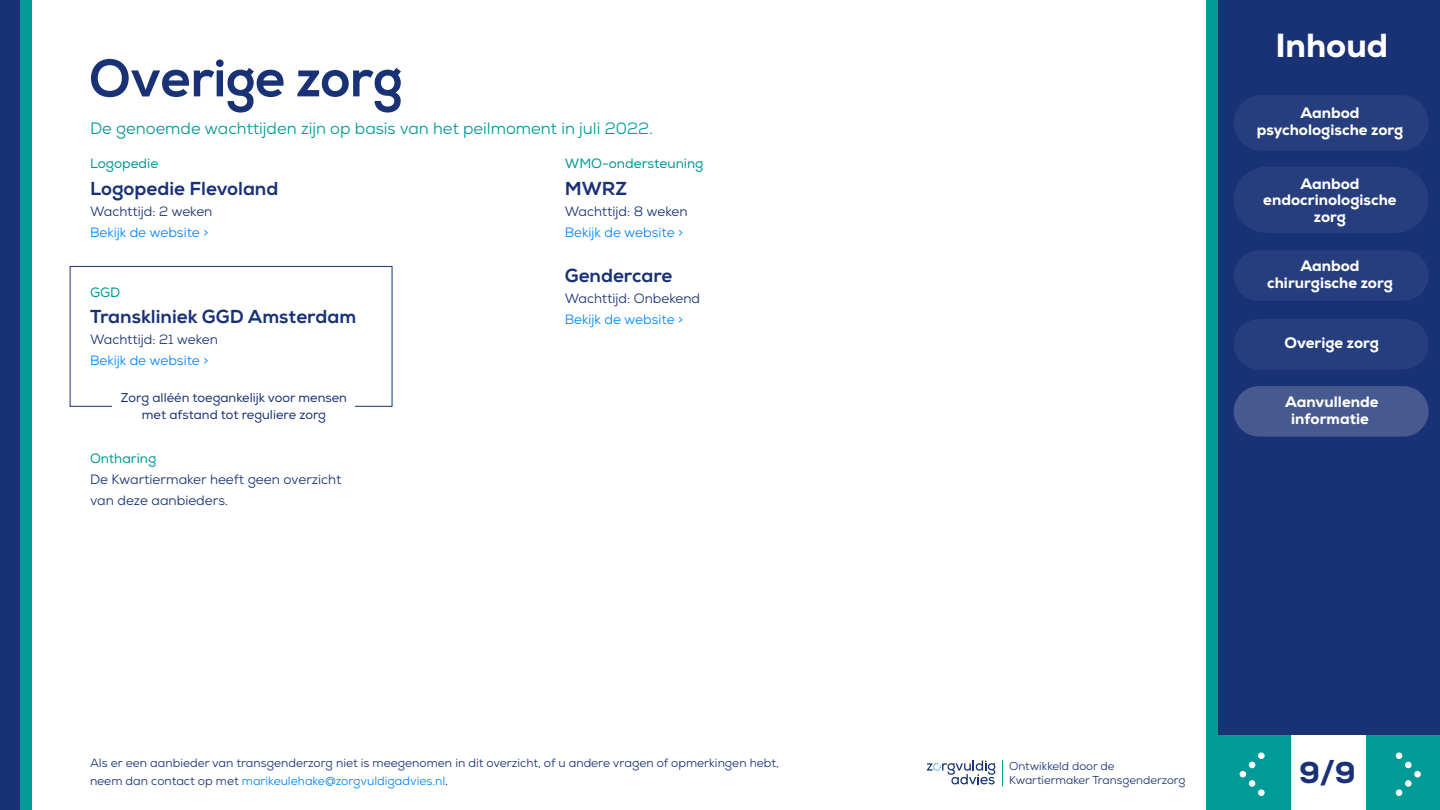
<style>
.page{position:relative;width:1440px;height:810px;background:#fff}
.page>*{position:absolute;margin:0;border:0;box-sizing:border-box;transform-origin:0 0}
.t1{font:700 52.5px "Nexa";color:#193276}
.t2{font:800 33.3px "Nexa";color:#fff}
.t3{font:800 30px "Nexa";color:#193276}
.t4{font:800 18.75px "Nexa";color:#193276}
.t5{font:16.42px "Nexa";color:#009a97}
.t6{font:800 15.15px/16.5px "Nexa";color:#fff;text-align:center}
.t7{font:13.5px/21px "Nexa";color:#193276}
.t8{font:13.5px "Nexa";color:#0087ff}
.t9{font:13.5px "Nexa";color:#009a97}
.t10{font:12.75px/17.2px "Nexa";color:#193276;text-align:center}
.t11{font:12px/18px "Nexa";color:#193276}
.t12{font:11.48px/13.7px "Nexa";color:#193276}
.s1{color:#0087ff}
.s2{color:#000}
</style>
<div class="page">
<div style="left:1218px;top:0;width:222px;height:810px;background:#193276"></div>
<div style="left:1366px;top:736px;width:74px;height:74px;background:#009a97"></div>
<div style="left:1218px;top:736px;width:74px;height:74px;background:#009a97"></div>
<div style="left:1292px;top:736px;width:74px;height:74px;background:#fff"></div>
<div style="left:1414px;top:771px;width:7px;height:7px;background:#fff;border-radius:50%"></div>
<div style="left:1405px;top:762px;width:7px;height:6px;background:#fff;border-radius:50%"></div>
<div style="left:1396px;top:752px;width:6px;height:7px;background:#fff;border-radius:50%"></div>
<div style="left:1396px;top:789px;width:6px;height:7px;background:#fff;border-radius:50%"></div>
<div style="left:1405px;top:780px;width:7px;height:7px;background:#fff;border-radius:50%"></div>
<svg style="left:927px;top:760px;width:68px;height:24px"></svg>
<svg style="left:1002px;top:760px;width:1px;height:27px"></svg>
<div style="left:0;top:0;width:22px;height:809px;background:#193276"></div>
<div style="left:20px;top:0;width:12px;height:809px;background:#009a97"></div>
<div style="left:1207px;top:0;width:11px;height:810px;background:#009a97"></div>
<div style="left:1240px;top:771px;width:6px;height:7px;background:#fff;border-radius:50%"></div>
<svg style="left:1249px;top:762px;width:6px;height:6px"></svg>
<div style="left:1258px;top:752px;width:7px;height:7px;background:#fff;border-radius:50%"></div>
<div style="left:1258px;top:789px;width:7px;height:7px;background:#fff;border-radius:50%"></div>
<div style="left:1249px;top:780px;width:6px;height:7px;background:#fff;border-radius:50%"></div>
<div style="left:1234px;top:167px;width:195px;height:66px;background:#263e7e;border-radius:33px"></div>
<div style="left:1234px;top:250px;width:195px;height:51px;background:#263e7e;border-radius:25px"></div>
<div style="left:1234px;top:95px;width:195px;height:56px;background:#263e7e;border-radius:28px"></div>
<div style="left:1234px;top:319px;width:195px;height:50px;background:#263e7e;border-radius:25px"></div>
<div style="left:1234px;top:386px;width:195px;height:51px;background:#465a90;border-radius:25px"></div>
<div style="left:70px;top:266px;width:322px;height:141px;border:1px solid #193276"></div>
<div style="left:112px;top:395px;width:244px;height:21px;background:#fff"></div>
<h1 class="t1" style="left:90px;top:48px;width:314px">Overige zorg</h1>
<h3 class="t5" style="left:90px;top:118px;width:564px">De genoemde wachttijden zijn op basis van het peilmoment in juli 2022.</h3>
<p class="t9" style="left:90px;top:156px;width:70px">Logopedie</p>
<h3 class="t4" style="left:90px;top:177px;width:190px">Logopedie Flevoland</h3>
<p class="t7" style="left:90px;top:201px;width:124px">Wachttijd: 2 weken</p>
<p class="t8" style="left:90px;top:223px;width:120px">Bekijk de website &gt;</p>
<p class="t9" style="left:90px;top:284px;width:32px">GGD</p>
<h3 class="t4" style="left:90px;top:305px;width:268px">Transkliniek GGD Amsterdam</h3>
<p class="t7" style="left:90px;top:329px;width:129px">Wachttijd: 21 weken</p>
<p class="t8" style="left:90px;top:352px;width:120px">Bekijk de website &gt;</p>
<p class="t10" style="left:121px;top:389px;width:228px">Zorg alléén toegankelijk voor mensen met afstand tot reguliere zorg</p>
<p class="t9" style="left:90px;top:450px;width:68px">Ontharing</p>
<p class="t7" style="left:90px;top:469px;width:253px">De Kwartiermaker heeft geen overzicht van deze aanbieders.</p>
<p class="t9" style="left:565px;top:156px;width:140px">WMO-ondersteuning</p>
<h3 class="t4" style="left:565px;top:177px;width:64px">MWRZ</h3>
<p class="t7" style="left:565px;top:201px;width:124px">Wachttijd: 8 weken</p>
<p class="t8" style="left:565px;top:223px;width:120px">Bekijk de website &gt;</p>
<h3 class="t4" style="left:565px;top:264px;width:109px">Gendercare</h3>
<p class="t7" style="left:565px;top:288px;width:137px">Wachttijd: Onbekend</p>
<p class="t8" style="left:565px;top:310px;width:120px">Bekijk de website &gt;</p>
<p class="t11" style="left:90px;top:754px;width:690px">Als er een aanbieder van transgenderzorg niet is meegenomen in dit overzicht, of u andere vragen of opmerkingen hebt, neem dan contact op met <span class="s1">marikeulehake@zorgvuldigadvies.nl</span><span class="s2">.</span></p>
<h2 class="t2" style="left:1275px;top:25px;width:114px">Inhoud</h2>
<p class="t6" style="left:1257px;top:105px;width:148px">Aanbod psychologische zorg</p>
<p class="t6" style="left:1263px;top:175px;width:135px">Aanbod endocrinologische zorg</p>
<p class="t6" style="left:1267px;top:258px;width:127px">Aanbod chirurgische zorg</p>
<p class="t6" style="left:1285px;top:335px;width:96px">Overige zorg</p>
<p class="t6" style="left:1285px;top:394px;width:95px">Aanvullende informatie</p>
<p class="t12" style="left:1009px;top:759px;width:178px">Ontwikkeld door de<br>Kwartiermaker Transgenderzorg</p>
<h3 class="t3" style="left:1299px;top:753px;width:58px">9/9</h3>
</div>
